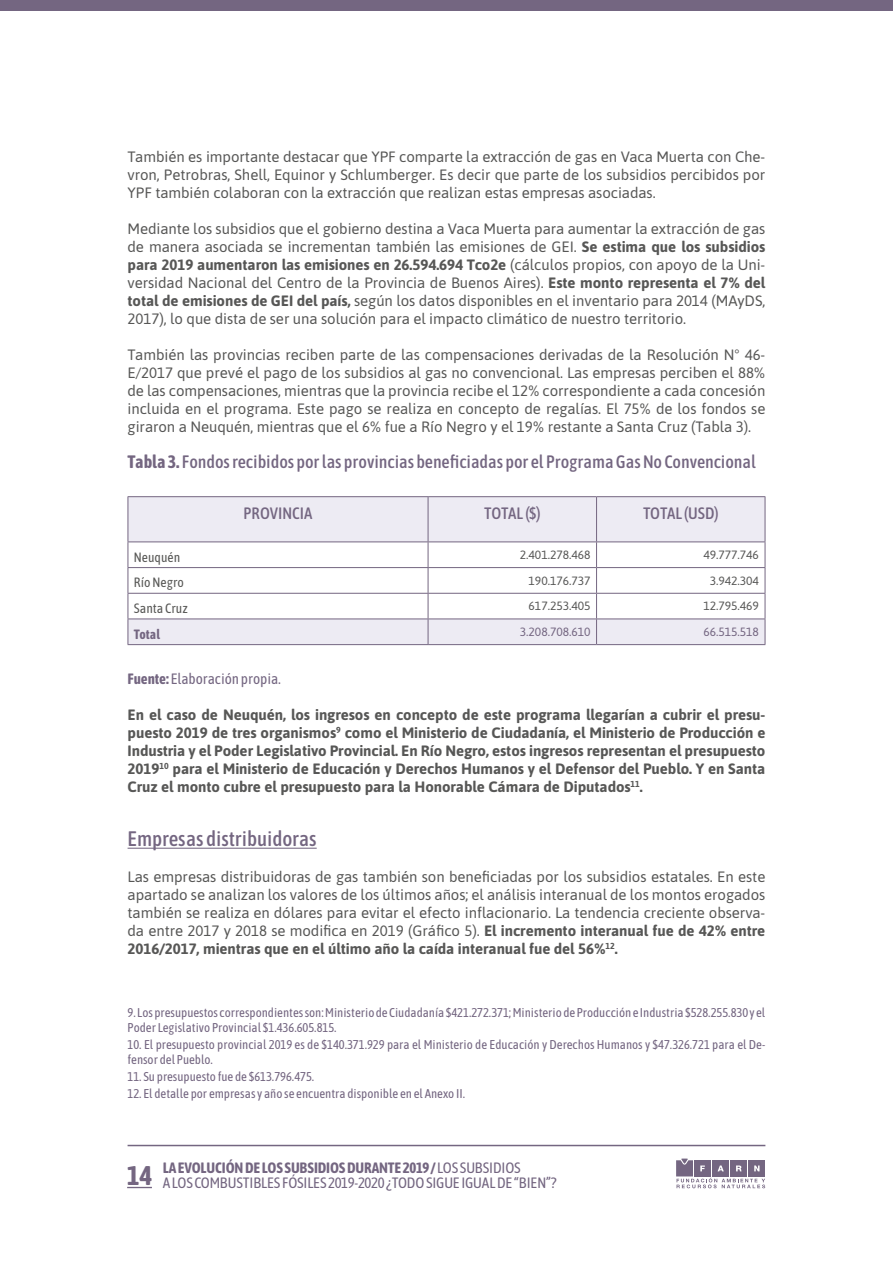
<style>
.page{position:relative;width:893px;height:1263px;background:#fff}
.page>*{position:absolute;margin:0;border:0;box-sizing:border-box;transform-origin:0 0}
.t1{font:700 condensed 27px "Asap";color:#746681}
.t2{font:500 condensed 21px "Asap";letter-spacing:-.005em;color:#746681}
.t3{font:500 condensed 18px "Asap";letter-spacing:-.005em;color:#746681}
.t4{font:500 condensed 16.5px "Asap";color:#746681}
.t5{font:15px/18px "Asap";letter-spacing:-.005em;color:#575756;text-align:justify}
.t6{font:700 15px/18px "Asap";letter-spacing:-.005em;color:#575756;text-align:justify}
.t7{font:condensed 15px/15px "Asap";letter-spacing:-.01em;color:#746681}
.t8{font:condensed 13.5px "Asap";color:#585856}
.t9{font:700 condensed 13.5px "Asap";color:#746681}
.t10{font:condensed 12.75px/15px "Asap";color:#746681}
.t11{font:12px "Asap";letter-spacing:-.005em;color:#575756}
.t12{font:12px "Asap";letter-spacing:-.005em;color:#746681}
.s1{font-weight:700}
</style>
<div class="page">
<svg style="left:676px;top:1158px;width:89px;height:30px"></svg>
<hr style="left:128px;top:1145px;width:637px;height:1px;background:#746681">
<svg style="left:127px;top:1187px;width:25px;height:1px"></svg>
<div style="left:0;top:0;width:893px;height:11px;background:#746681"></div>
<hr style="left:128px;top:848px;width:189px;height:1px;background:#746681">
<hr style="left:128px;top:496px;width:300px;height:1px;background:#746681">
<hr style="left:428px;top:496px;width:169px;height:1px;background:#746681">
<hr style="left:597px;top:496px;width:168px;height:1px;background:#746681">
<svg style="left:128px;top:497px;width:638px;height:148px"></svg>
<hr style="left:128px;top:644px;width:300px;height:1px;background:#746681">
<hr style="left:428px;top:644px;width:169px;height:1px;background:#746681">
<hr style="left:597px;top:644px;width:168px;height:1px;background:#746681">
<p class="t5" style="left:128px;top:147px;width:639px">También es importante destacar que YPF comparte la extracción de gas en Vaca Muerta con Che&shy;vron, Petrobras, Shell, Equinor y Schlumberger. Es decir que parte de los subsidios percibidos por YPF también colaboran con la extracción que realizan estas empresas asociadas.</p>
<p class="t5" style="left:128px;top:219px;width:639px">Mediante los subsidios que el gobierno destina a Vaca Muerta para aumentar la extracción de gas de manera asociada se incrementan también las emisiones de GEI. <span class="s1">Se estima que los subsidios para 2019 aumentaron las emisiones en 26.594.694 Tco2e</span> (cálculos propios, con apoyo de la Uni&shy;versidad Nacional del Centro de la Provincia de Buenos Aires). <span class="s1">Este monto representa el 7% del total de emisiones de GEI del país,</span> según los datos disponibles en el inventario para 2014 (MAyDS, 2017), lo que dista de ser una solución para el impacto climático de nuestro territorio.</p>
<p class="t5" style="left:128px;top:345px;width:639px">También las provincias reciben parte de las compensaciones derivadas de la Resolución N° 46- E/2017 que prevé el pago de los subsidios al gas no convencional. Las empresas perciben el 88% de las compensaciones, mientras que la provincia recibe el 12% correspondiente a cada concesión incluida en el programa. Este pago se realiza en concepto de regalías. El 75% de los fondos se giraron a Neuquén, mientras que el 6% fue a Río Negro y el 19% restante a Santa Cruz (Tabla 3).</p>
<p class="t3" style="left:128px;top:450px;width:630px"><span class="s1">Tabla 3.</span> Fondos recibidos por las provincias beneficiadas por el Programa Gas No Convencional</p>
<p class="t4" style="left:244px;top:503px;width:70px">PROVINCIA</p>
<p class="t4" style="left:484px;top:503px;width:58px">TOTAL ($)</p>
<p class="t4" style="left:643px;top:503px;width:77px">TOTAL (USD)</p>
<p class="t8" style="left:134px;top:548px;width:48px">Neuquén</p>
<p class="t11" style="left:520px;top:547px;width:72px">2.401.278.468</p>
<p class="t11" style="left:703px;top:547px;width:57px">49.777.746</p>
<p class="t8" style="left:134px;top:574px;width:52px">Río Negro</p>
<p class="t11" style="left:529px;top:572px;width:63px">190.176.737</p>
<p class="t11" style="left:710px;top:572px;width:51px">3.942.304</p>
<p class="t8" style="left:134px;top:599px;width:55px">Santa Cruz</p>
<p class="t11" style="left:529px;top:598px;width:63px">617.253.405</p>
<p class="t11" style="left:703px;top:598px;width:57px">12.795.469</p>
<p class="t9" style="left:134px;top:625px;width:28px">Total</p>
<p class="t12" style="left:520px;top:624px;width:72px">3.208.708.610</p>
<p class="t12" style="left:703px;top:624px;width:57px">66.515.518</p>
<p class="t7" style="left:128px;top:671px;width:155px"><span class="s1">Fuente:</span> Elaboración propia.</p>
<p class="t6" style="left:128px;top:705px;width:639px">En el caso de Neuquén, los ingresos en concepto de este programa llegarían a cubrir el presu&shy;puesto 2019 de tres organismos<sup>9</sup> como el Ministerio de Ciudadanía, el Ministerio de Producción e Industria y el Poder Legislativo Provincial. En Río Negro, estos ingresos representan el presupuesto 2019<sup>10</sup> para el Ministerio de Educación y Derechos Humanos y el Defensor del Pueblo. Y en Santa Cruz el monto cubre el presupuesto para la Honorable Cámara de Diputados<sup>11</sup>.</p>
<h2 class="t2" style="left:128px;top:825px;width:191px">Empresas distribuidoras</h2>
<p class="t5" style="left:128px;top:867px;width:639px">Las empresas distribuidoras de gas también son beneficiadas por los subsidios estatales. En este apartado se analizan los valores de los últimos años; el análisis interanual de los montos erogados también se realiza en dólares para evitar el efecto inflacionario. La tendencia creciente observa&shy;da entre 2017 y 2018 se modifica en 2019 (Gráfico 5). <span class="s1">El incremento interanual fue de 42% entre 2016/2017, mientras que en el último año la caída interanual fue del 56%</span><sup>12</sup><span class="s1">.</span></p>
<p class="t10" style="left:128px;top:1005px;width:639px">9. Los presupuestos correspondientes son: Ministerio de Ciudadanía $421.272.371; Ministerio de Producción e Industria $528.255.830 y el<br>Poder Legislativo Provincial $1.436.605.815.</p>
<p class="t10" style="left:128px;top:1037px;width:639px">10. El presupuesto provincial 2019 es de $140.371.929 para el Ministerio de Educación y Derechos Humanos y $47.326.721 para el De&shy;fensor del Pueblo.</p>
<p class="t10" style="left:128px;top:1069px;width:188px">11. Su presupuesto fue de $613.796.475.</p>
<p class="t10" style="left:128px;top:1086px;width:339px">12. El detalle por empresas y año se encuentra disponible en el Anexo II.</p>
<h1 class="t1" style="left:127px;top:1157px;width:26px">14</h1>
<p class="t7" style="left:163px;top:1159px;width:396px"><span class="s1">LA EVOLUCIÓN DE LOS SUBSIDIOS DURANTE 2019 /</span> LOS SUBSIDIOS<br>A LOS COMBUSTIBLES FÓSILES 2019-2020 ¿TODO SIGUE IGUAL DE “BIEN”?</p>
</div>
